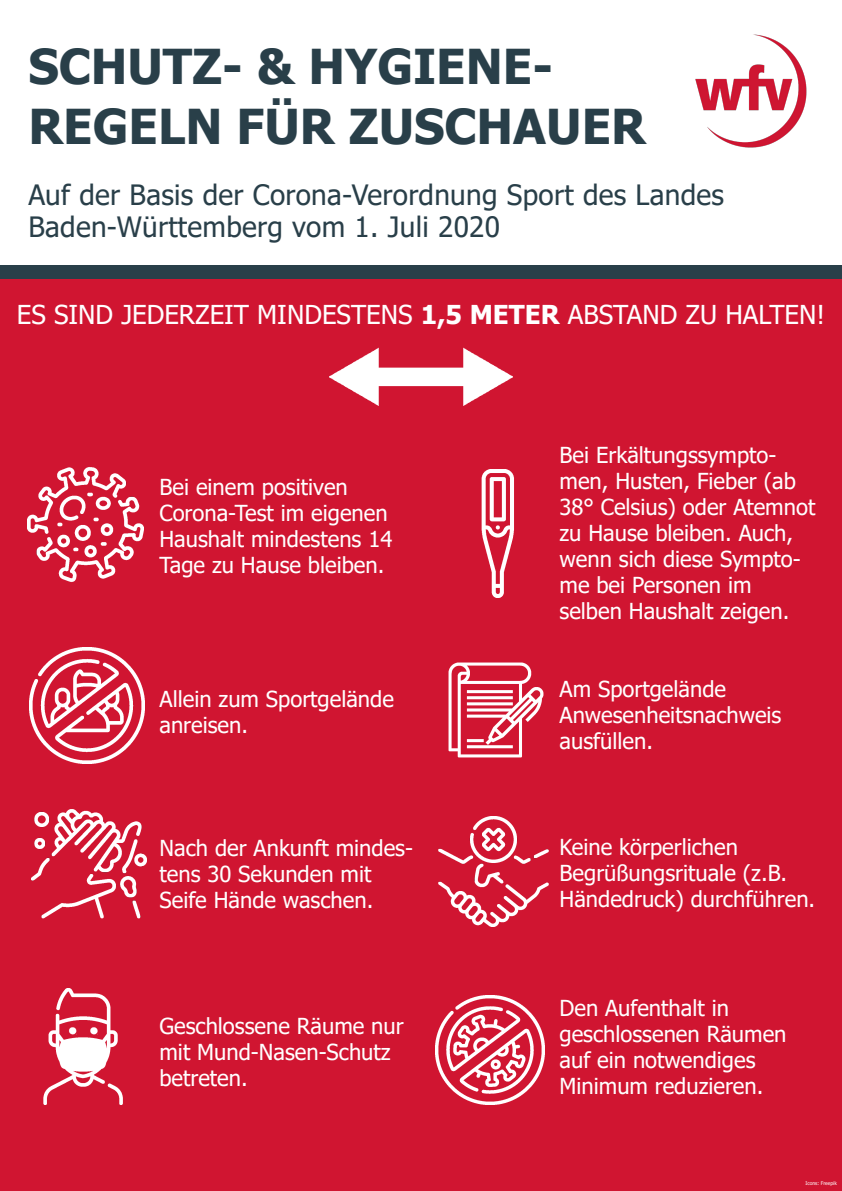
<style>
.page{position:relative;width:842px;height:1191px;background:#fff}
.page>*{position:absolute;margin:0;border:0;box-sizing:border-box;transform-origin:0 0}
.t1{font:700 48px "Tahoma";color:#293f49}
.t2{font:28px/32px "Tahoma";letter-spacing:.01em;color:#293f49}
.t3{font:26px "Tahoma";color:#fff}
.t4{font:22px/26px "Tahoma";color:#fff}
.t5{font:5px "Tahoma";color:#fff}
.s1{font-weight:700}
</style>
<div class="page">
<div style="left:0;top:265px;width:842px;height:15px;background:#293f49"></div>
<img style="left:695px;top:34px;width:112px;height:114px">
<div style="left:0;top:280px;width:842px;height:911px;background:#d01531"></div>
<img style="left:28px;top:467px;width:115px;height:115px">
<img style="left:481px;top:469px;width:33px;height:129px">
<img style="left:439px;top:817px;width:109px;height:109px">
<img style="left:30px;top:648px;width:115px;height:115px">
<img style="left:31px;top:809px;width:115px;height:110px">
<img style="left:435px;top:995px;width:110px;height:109px">
<img style="left:330px;top:347px;width:182px;height:59px">
<img style="left:43px;top:988px;width:80px;height:116px">
<img style="left:448px;top:662px;width:96px;height:96px">
<p class="t1" style="left:28px;top:33px;width:526px">SCHUTZ- &amp; HYGIENE-</p>
<p class="t1" style="left:28px;top:93px;width:619px">REGELN FÜR ZUSCHAUER</p>
<p class="t2" style="left:28px;top:180px;width:697px">Auf der Basis der Corona-Verordnung Sport des Landes<br>Baden-Württemberg vom 1. Juli 2020</p>
<p class="t3" style="left:17px;top:297px;width:810px">ES SIND JEDERZEIT MINDESTENS <span class="s1">1,5 METER</span> ABSTAND ZU HALTEN!</p>
<p class="t4" style="left:159px;top:475px;width:234px">Bei einem positiven<br>Corona-Test im eigenen<br>Haushalt mindestens 14<br>Tage zu Hause bleiben.</p>
<p class="t4" style="left:559px;top:443px;width:257px">Bei Erkältungssympto&shy;men, Husten, Fieber (ab<br>38° Celsius) oder Atemnot zu Hause bleiben. Auch, wenn sich diese Sympto&shy;me bei Personen im selben Haushalt zeigen.</p>
<p class="t4" style="left:159px;top:687px;width:236px">Allein zum Sportgelände anreisen.</p>
<p class="t4" style="left:559px;top:677px;width:223px">Am Sportgelände<br>Anwesenheitsnachweis ausfüllen.</p>
<p class="t4" style="left:159px;top:835px;width:255px">Nach der Ankunft mindes&shy;tens 30 Sekunden mit<br>Seife Hände waschen.</p>
<p class="t4" style="left:159px;top:1013px;width:246px">Geschlossene Räume nur mit Mund-Nasen-Schutz betreten.</p>
<p class="t4" style="left:559px;top:834px;width:257px">Keine körperlichen<br>Begrüßungsrituale (z.B.<br>Händedruck) durchführen.</p>
<p class="t4" style="left:559px;top:996px;width:171px">Den Aufenthalt in</p>
<p class="t4" style="left:559px;top:1022px;width:228px">geschlossenen Räumen auf ein notwendiges<br>Minimum reduzieren.</p>
<p class="t5" style="left:806px;top:1179px;width:33px">Icons: Freepik</p>
</div>
